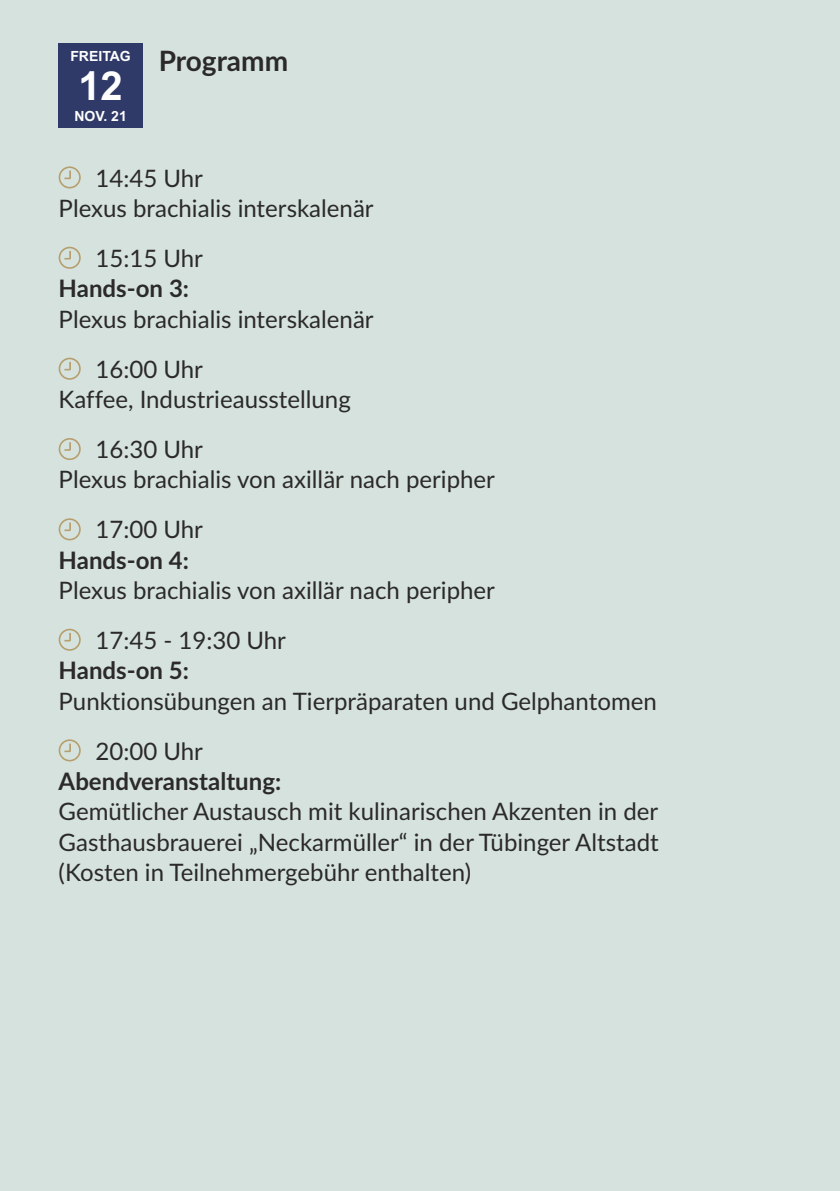
<style>
.page{position:relative;width:840px;height:1191px;background:#fff}
.page>*{position:absolute;margin:0;border:0;box-sizing:border-box;transform-origin:0 0}
.t1{font:700 40px "Arial";color:#fefefe}
.t2{font:700 28px "Lato";letter-spacing:-.005em;color:#2b2a29}
.t3{font:24px/50.2px "Lato";color:#2b2a29}
.t4{font:700 24px "Lato";color:#2b2a29}
.t5{font:700 14px "Arial";color:#fefefe}
</style>
<div class="page">
<div style="left:0;top:0;width:839px;height:1191px;background:#d5e2dd"></div>
<svg style="left:59px;top:166px;width:22px;height:22px"></svg>
<svg style="left:59px;top:247px;width:22px;height:22px"></svg>
<svg style="left:59px;top:358px;width:22px;height:22px"></svg>
<svg style="left:59px;top:438px;width:22px;height:22px"></svg>
<svg style="left:59px;top:518px;width:22px;height:22px"></svg>
<svg style="left:59px;top:628px;width:22px;height:23px"></svg>
<svg style="left:59px;top:739px;width:22px;height:22px"></svg>
<div style="left:58px;top:44px;width:84px;height:84px;background:#303a69"></div>
<p class="t2" style="left:70px;top:48px;width:219px"><sup>FREITAG</sup> Programm</p>
<h1 class="t1" style="left:78px;top:71px;width:46px">12</h1>
<p class="t5" style="left:74px;top:111px;width:54px">NOV. 21</p>
<p class="t3" style="left:59px;top:164px;width:316px;line-height:30.2px;text-indent:37px">14:45 Uhr<br>Plexus brachialis interskalenär</p>
<p class="t3" style="left:95px;top:235px;width:109px">15:15 Uhr</p>
<p class="t4" style="left:59px;top:278px;width:132px">Hands-on 3:</p>
<p class="t3" style="left:95px;top:295px;width:279px;text-indent:-37px">Plexus brachialis interskalenär<br>16:00 Uhr</p>
<p class="t3" style="left:95px;top:375px;width:257px;text-indent:-37px">Kaffee, Industrieausstellung<br>16:30 Uhr</p>
<p class="t3" style="left:95px;top:456px;width:401px;text-indent:-37px">Plexus brachialis von axillär nach peripher<br>17:00 Uhr</p>
<p class="t4" style="left:59px;top:549px;width:132px">Hands-on 4:</p>
<p class="t3" style="left:95px;top:566px;width:401px;text-indent:-37px">Plexus brachialis von axillär nach peripher<br>17:45 - 19:30 Uhr</p>
<p class="t4" style="left:59px;top:660px;width:132px">Hands-on 5:</p>
<p class="t3" style="left:95px;top:677px;width:562px;text-indent:-37px">Punktionsübungen an Tierpräparaten und Gelphantomen<br>20:00 Uhr</p>
<p class="t4" style="left:59px;top:770px;width:224px">Abendveranstaltung:</p>
<p class="t3" style="left:59px;top:798px;width:601px;line-height:30.2px;text-align:justify">Gemütlicher Austausch mit kulinarischen Akzenten in der Gasthausbrauerei „Neckarmüller“ in der Tübinger Altstadt (Kosten in Teilnehmergebühr enthalten)</p>
</div>
